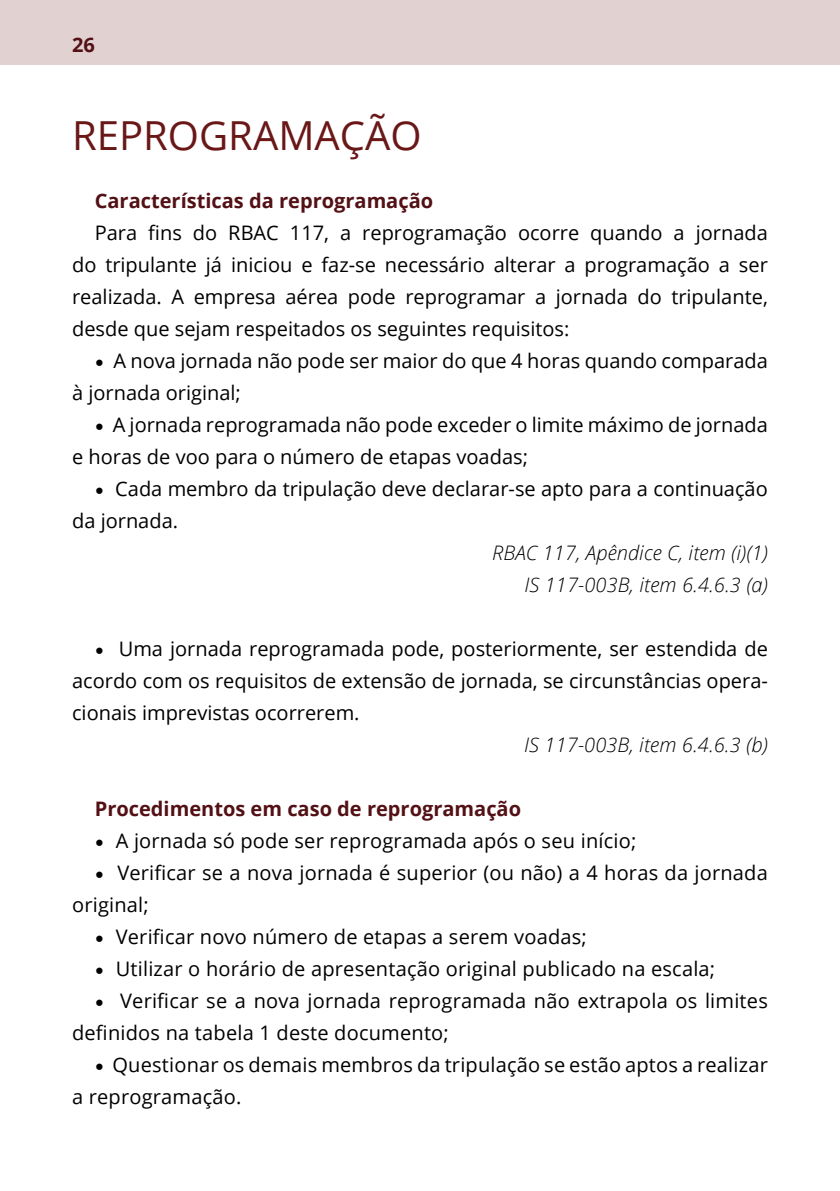
<style>
.page{position:relative;width:840px;height:1191px;background:#fff}
.page>*{position:absolute;margin:0;border:0;box-sizing:border-box;transform-origin:0 0}
.t1{font:40px "Open Sans";color:#691717}
.t2{font:20px/32px "Open Sans";letter-spacing:.01em;color:#000}
.t3{font:italic 300 20px/32px "Open Sans";letter-spacing:.005em;color:#000;text-align:right}
.t4{font:700 20px "Open Sans";color:#531015}
.s1{font-family:"Minion Pro";font-size:24px}
</style>
<div class="page">
<div style="left:0;top:0;width:839px;height:65px;background:#e1d1d1"></div>
<p class="t4" style="left:72px;top:31px;width:24px">26</p>
<h1 class="t1" style="left:72px;top:108px;width:351px">REPROGRAMAÇÃO</h1>
<p class="t4" style="left:95px;top:187px;width:340px">Características da reprogramação</p>
<p class="t2" style="left:72px;top:216px;width:697px;text-align:justify;text-indent:23px">Para fins do RBAC 117, a reprogramação ocorre quando a jornada do tripulante já iniciou e faz-se necessário alterar a programação a ser realizada. A empresa aérea pode reprogramar a jornada do tripulante, desde que sejam respeitados os seguintes requisitos:</p>
<p class="t2" style="left:72px;top:344px;width:697px;text-indent:23px"><span class="s1">•</span> A nova jornada não pode ser maior do que 4 horas quando comparada à jornada original;</p>
<p class="t2" style="left:72px;top:408px;width:697px;text-indent:23px"><span class="s1">•</span> A jornada reprogramada não pode exceder o limite máximo de jornada e horas de voo para o número de etapas voadas;</p>
<p class="t2" style="left:72px;top:472px;width:697px;text-indent:23px"><span class="s1">•</span> Cada membro da tripulação deve declarar-se apto para a continuação da jornada.</p>
<p class="t3" style="left:492px;top:536px;width:277px">RBAC 117, Apêndice C, item (i)(1)<br>IS 117-003B, item 6.4.6.3 (a)</p>
<p class="t2" style="left:72px;top:632px;width:697px;text-align:justify;text-indent:23px"><span class="s1">•</span> Uma jornada reprogramada pode, posteriormente, ser estendida de acordo com os requisitos de extensão de jornada, se circunstâncias opera&shy;cionais imprevistas ocorrerem.</p>
<p class="t3" style="left:524px;top:728px;width:245px">IS 117-003B, item 6.4.6.3 (b)</p>
<p class="t4" style="left:95px;top:795px;width:427px">Procedimentos em caso de reprogramação</p>
<p class="t2" style="left:95px;top:824px;width:542px"><span class="s1">•</span> A jornada só pode ser reprogramada após o seu início;</p>
<p class="t2" style="left:72px;top:856px;width:697px;text-indent:23px"><span class="s1">•</span> Verificar se a nova jornada é superior (ou não) a 4 horas da jornada original;</p>
<p class="t2" style="left:95px;top:920px;width:493px"><span class="s1">•</span> Verificar novo número de etapas a serem voadas;</p>
<p class="t2" style="left:95px;top:952px;width:621px"><span class="s1">•</span> Utilizar o horário de apresentação original publicado na escala;</p>
<p class="t2" style="left:72px;top:984px;width:697px;text-indent:23px"><span class="s1">•</span> Verificar se a nova jornada reprogramada não extrapola os limites definidos na tabela 1 deste documento;</p>
<p class="t2" style="left:72px;top:1048px;width:697px;text-indent:23px"><span class="s1">•</span> Questionar os demais membros da tripulação se estão aptos a realizar a reprogramação.</p>
</div>
